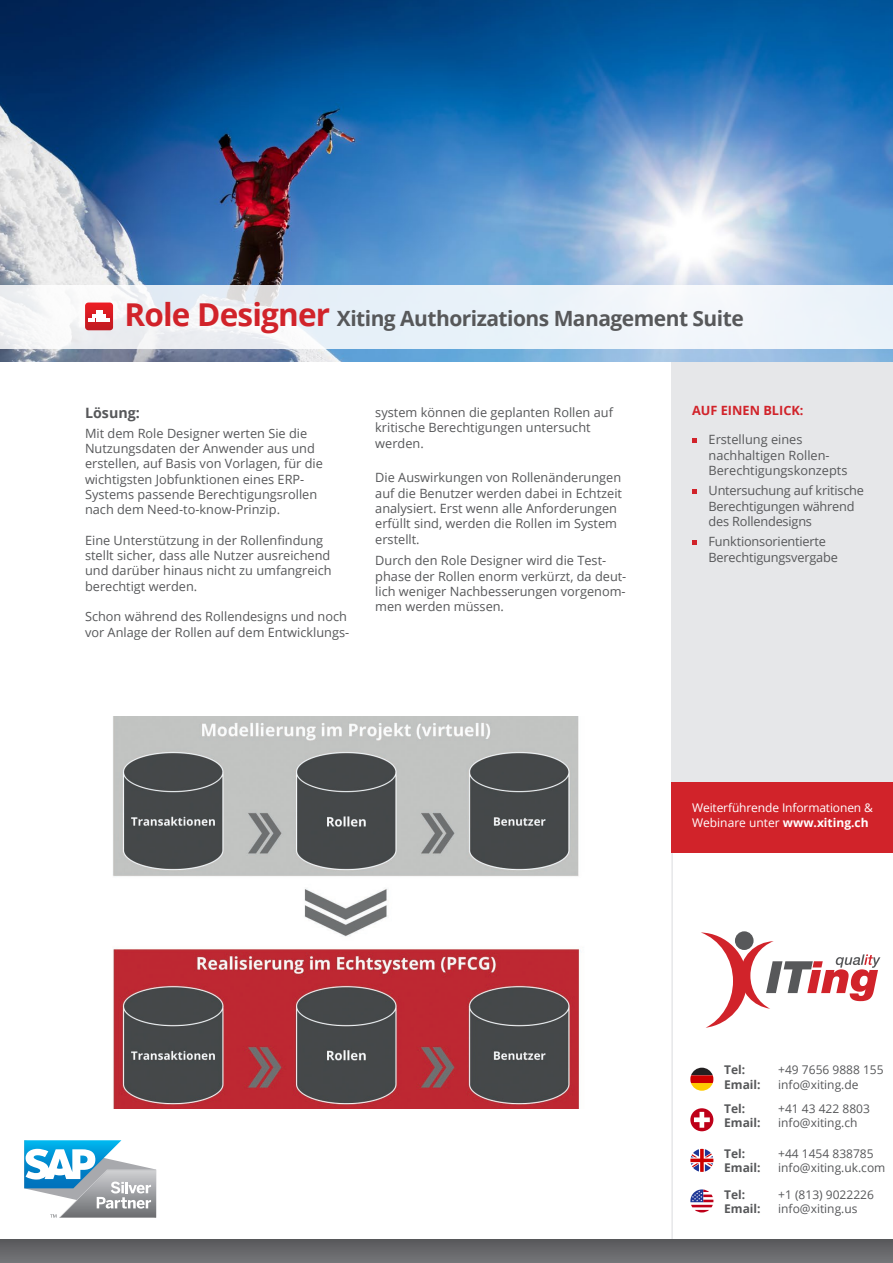
<style>
.page{position:relative;width:893px;height:1263px;background:#fff}
.page>*{position:absolute;margin:0;border:0;box-sizing:border-box;transform-origin:0 0}
.t1{font:700 21px "Open Sans";letter-spacing:-.025em;color:#57585a}
.t2{font:700 14.25px "Open Sans";color:#57585a}
.t3{font:12.75px/15.3px "Open Sans";color:#57585a}
.t4{font:700 12.75px "Open Sans";color:#d1232a}
.t5{font:12px "Open Sans";color:#57585a}
.t6{font:12px/14.4px "Open Sans";letter-spacing:-.01em;color:#fff}
.t7{font:700 12px "Open Sans";color:#57585a}
.s1{font-size:31.5px;color:#d1232a}
.s2{font-weight:700}
</style>
<div class="page">
<svg style="left:671px;top:853px;width:210px;height:386px"></svg>
<div style="left:671px;top:170px;width:222px;height:656px;background:#e6e7e9"></div>
<img style="left:0;top:0;width:893px;height:361px">
<div style="left:0;top:285px;width:893px;height:63px;background:linear-gradient(to right,#eff2f5,#ecf4fb)"></div>
<div style="left:0;top:1239px;width:893px;height:24px;background:linear-gradient(to bottom,#58585b,#747578)"></div>
<svg style="left:692px;top:438px;width:5px;height:4px"></svg>
<svg style="left:692px;top:489px;width:5px;height:4px"></svg>
<svg style="left:692px;top:540px;width:5px;height:4px"></svg>
<svg style="left:85px;top:302px;width:28px;height:28px"></svg>
<img style="left:113px;top:716px;width:468px;height:393px">
<div style="left:671px;top:782px;width:222px;height:71px;background:#d1232a"></div>
<svg style="left:24px;top:1140px;width:132px;height:77px"></svg>
<svg style="left:701px;top:932px;width:179px;height:96px"></svg>
<svg style="left:690px;top:1068px;width:23px;height:23px"></svg>
<svg style="left:690px;top:1108px;width:23px;height:23px"></svg>
<svg style="left:690px;top:1149px;width:23px;height:23px"></svg>
<svg style="left:690px;top:1189px;width:23px;height:23px"></svg>
<p class="t1" style="left:124px;top:304px;width:621px"><span class="s1">Role Designer</span> Xiting Authorizations Management Suite</p>
<p class="t2" style="left:85px;top:403px;width:56px">Lösung:</p>
<p class="t3" style="left:85px;top:425px;width:239px">Mit dem Role Designer werten Sie die Nutzungsdaten der Anwender aus und erstellen, auf Basis von Vorlagen, für die wichtigsten Jobfunktionen eines ERP-Systems passende Berechtigungsrollen nach dem Need-to-know-Prinzip.</p>
<p class="t3" style="left:85px;top:532px;width:248px">Eine Unterstützung in der Rollenfindung stellt sicher, dass alle Nutzer ausreichend und darüber hinaus nicht zu umfangreich berechtigt werden.</p>
<p class="t3" style="left:85px;top:609px;width:266px">Schon während des Rollendesigns und noch vor Anlage der Rollen auf dem Entwicklungs-</p>
<p class="t3" style="left:375px;top:404px;width:239px">system können die geplanten Rollen auf kritische Berechtigungen untersucht werden.</p>
<p class="t3" style="left:375px;top:470px;width:248px">Die Auswirkungen von Rollenänderungen auf die Benutzer werden dabei in Echtzeit analysiert. Erst wenn alle Anforderungen erfüllt sind, werden die Rollen im System erstellt.</p>
<p class="t3" style="left:375px;top:553px;width:253px">Durch den Role Designer wird die Test&shy;phase der Rollen enorm verkürzt, da deut&shy;lich weniger Nachbesserungen vorgenom&shy;men werden müssen.</p>
<p class="t4" style="left:692px;top:402px;width:113px">AUF EINEN BLICK:</p>
<p class="t3" style="left:709px;top:432px;width:140px">Erstellung eines nachhaltigen Rollen-<br>Berechtigungskonzepts</p>
<p class="t3" style="left:709px;top:483px;width:157px">Untersuchung auf kritische<br>Berechtigungen während des Rollendesigns</p>
<p class="t3" style="left:709px;top:534px;width:131px">Funktionsorientierte<br>Berechtigungsvergabe</p>
<p class="t6" style="left:692px;top:800px;width:182px">Weiterführende Informationen &amp;<br>Webinare unter <span class="s2">www.xiting.ch</span></p>
<p class="t7" style="left:724px;top:1062px;width:23px">Tel:</p>
<p class="t5" style="left:778px;top:1062px;width:107px">+49 7656 9888 155</p>
<p class="t7" style="left:724px;top:1076px;width:38px">Email:</p>
<p class="t5" style="left:778px;top:1076px;width:82px">info@xiting.de</p>
<p class="t7" style="left:724px;top:1100px;width:23px">Tel:</p>
<p class="t5" style="left:778px;top:1100px;width:93px">+41 43 422 8803</p>
<p class="t7" style="left:724px;top:1114px;width:38px">Email:</p>
<p class="t5" style="left:778px;top:1114px;width:81px">info@xiting.ch</p>
<p class="t7" style="left:724px;top:1145px;width:23px">Tel:</p>
<p class="t5" style="left:778px;top:1145px;width:97px">+44 1454 838785</p>
<p class="t7" style="left:724px;top:1159px;width:38px">Email:</p>
<p class="t5" style="left:778px;top:1160px;width:109px">info@xiting.uk.com</p>
<p class="t7" style="left:724px;top:1186px;width:23px">Tel:</p>
<p class="t5" style="left:778px;top:1186px;width:97px">+1 (813) 9022226</p>
<p class="t7" style="left:724px;top:1200px;width:38px">Email:</p>
<p class="t5" style="left:778px;top:1200px;width:81px">info@xiting.us</p>
</div>
